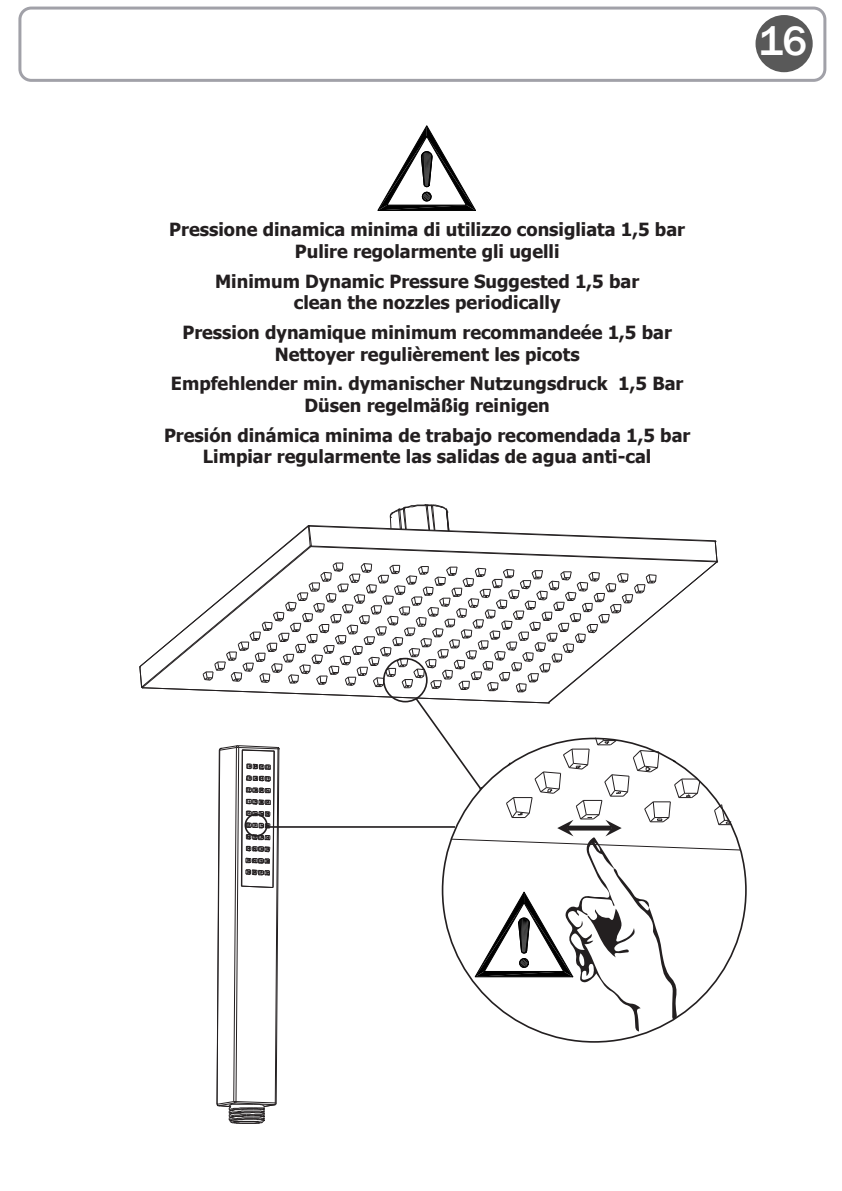
<style>
.page{position:relative;width:842px;height:1191px;background:#fff}
.page>*{position:absolute;margin:0;border:0;box-sizing:border-box;transform-origin:0 0}
.t1{font:500 42px "Franklin Gothic";color:#fff}
.t2{font:23px "Tahoma";color:#231f20}
.t3{font:700 18.2px/21.8px "Tahoma";color:#231f20;text-align:center}
</style>
<div class="page">
<svg style="left:377px;top:125px;width:99px;height:86px"></svg>
<svg style="left:139px;top:504px;width:602px;height:619px"></svg>
<div style="left:383px;top:658px;width:45px;height:44px;border:2px solid #231f20;border-radius:50%"></div>
<div style="left:245px;top:813px;width:23px;height:23px;border:2px solid #231f20;border-radius:50%"></div>
<div style="left:755px;top:15px;width:58px;height:57px;background:#595959;border-radius:50%"></div>
<div style="left:18px;top:7px;width:808px;height:75px;border:3px solid #a1a1a8;border-radius:11px"></div>
<p class="t3" style="left:169px;top:217px;width:517px">Pressione dinamica minima di utilizzo consigliata 1,5 bar<br>Pulire regolarmente gli ugelli</p>
<p class="t3" style="left:215px;top:269px;width:426px">Minimum Dynamic Pressure Suggested 1,5 bar clean the nozzles periodically</p>
<p class="t3" style="left:182px;top:320px;width:491px">Pression dynamique minimum recommandeée 1,5 bar<br>Nettoyer regulièrement les picots</p>
<p class="t3" style="left:171px;top:372px;width:514px">Empfehlender min. dymanischer Nutzungsdruck 1,5 Bar<br>Düsen regelmäßig reinigen</p>
<p class="t3" style="left:164px;top:423px;width:528px">Presión dinámica minima de trabajo recomendada 1,5 bar<br>Limpiar regularmente las salidas de agua anti-cal</p>
<p class="t2" style="left:363px;top:261px;width:14px">6</p>
<p class="t2" style="left:453px;top:446px;width:14px">7</p>
<p class="t1" style="left:759px;top:15px;width:50px">16</p>
</div>
